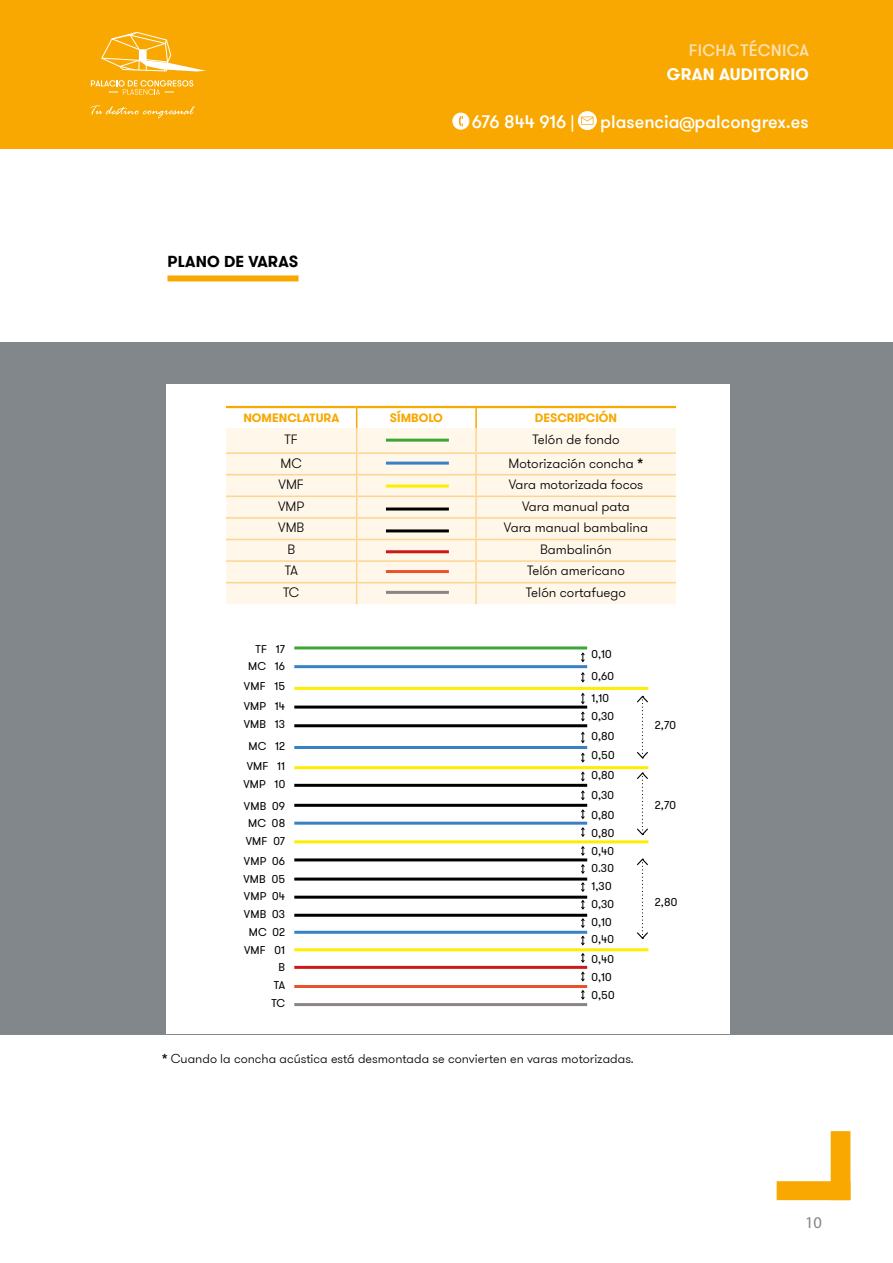
<style>
.page{position:relative;width:893px;height:1263px;background:#fff}
.page>*{position:absolute;margin:0;border:0;box-sizing:border-box;transform-origin:0 0}
.t1{font:500 18px "GT Walsheim Pro";color:#fff}
.t2{font:700 16.5px "GT Walsheim Pro";letter-spacing:.015em;color:#fff}
.t3{font:500 16.5px "GT Walsheim Pro";letter-spacing:.015em;color:#fee1b4}
.t4{font:16.5px "Myriad Pro";color:#81878a}
.t5{font:700 15.75px "GT Walsheim Pro";letter-spacing:.015em;color:#000}
.t6{font:300 13.5px "GT Walsheim Pro";color:#000}
.t7{font:300 12.75px "GT Walsheim Pro";color:#000}
.t8{font:700 12px "GT Walsheim Pro";color:#f8a800}
.t9{font:11.25px/17.7px "GT Walsheim Pro";letter-spacing:.015em;color:#000}
.s1{font-size:15.75px}
.s2{font-weight:700}
</style>
<div class="page">
<div style="left:0;top:0;width:893px;height:149px;background:#f8a800"></div>
<svg style="left:91px;top:105px;width:103px;height:13px"></svg>
<svg style="left:101px;top:32px;width:69px;height:40px"></svg>
<svg style="left:139px;top:49px;width:67px;height:22px"></svg>
<svg style="left:91px;top:80px;width:102px;height:15px"></svg>
<div style="left:831px;top:1131px;width:19px;height:69px;background:#f8a800"></div>
<div style="left:777px;top:1181px;width:73px;height:19px;background:#f8a800"></div>
<svg style="left:578px;top:112px;width:18px;height:18px"></svg>
<div style="left:578px;top:111px;width:19px;height:19px;border:1px solid #fff;border-radius:50%"></div>
<svg style="left:581px;top:117px;width:12px;height:8px"></svg>
<div style="left:453px;top:113px;width:16px;height:16px;background:#fff;border-radius:50%"></div>
<div style="left:452px;top:113px;width:17px;height:17px;border:1px solid #fff;border-radius:50%"></div>
<svg style="left:459px;top:116px;width:4px;height:10px"></svg>
<div style="left:167px;top:275px;width:131px;height:6px;background:#f8a800"></div>
<div style="left:0;top:342px;width:893px;height:692px;background:#81878a"></div>
<div style="left:166px;top:384px;width:564px;height:650px;background:#fff"></div>
<hr style="left:294px;top:646px;width:293px;height:3px;background:#3fa535">
<hr style="left:294px;top:665px;width:293px;height:3px;background:#3a81c3">
<hr style="left:294px;top:705px;width:293px;height:3px;background:#000">
<hr style="left:294px;top:724px;width:293px;height:3px;background:#000">
<hr style="left:294px;top:784px;width:293px;height:3px;background:#000">
<hr style="left:294px;top:858px;width:293px;height:3px;background:#000">
<hr style="left:294px;top:877px;width:293px;height:3px;background:#000">
<hr style="left:294px;top:896px;width:293px;height:3px;background:#000">
<hr style="left:294px;top:914px;width:293px;height:3px;background:#000">
<hr style="left:294px;top:804px;width:293px;height:3px;background:#000">
<hr style="left:294px;top:746px;width:293px;height:3px;background:#3a81c3">
<hr style="left:294px;top:822px;width:293px;height:3px;background:#3a81c3">
<hr style="left:294px;top:931px;width:293px;height:3px;background:#3a81c3">
<hr style="left:294px;top:966px;width:293px;height:3px;background:#cd1719">
<hr style="left:294px;top:985px;width:293px;height:3px;background:#e7542b">
<hr style="left:294px;top:1003px;width:293px;height:3px;background:#8b8482">
<hr style="left:294px;top:948px;width:354px;height:3px;background:#ffed00">
<hr style="left:294px;top:840px;width:354px;height:3px;background:#ffed00">
<hr style="left:294px;top:766px;width:354px;height:3px;background:#ffed00">
<hr style="left:294px;top:687px;width:354px;height:3px;background:#ffed00">
<svg style="left:581px;top:653px;width:4px;height:10px"></svg>
<svg style="left:581px;top:673px;width:4px;height:10px"></svg>
<svg style="left:580px;top:693px;width:5px;height:13px"></svg>
<svg style="left:581px;top:712px;width:4px;height:10px"></svg>
<svg style="left:581px;top:732px;width:4px;height:12px"></svg>
<svg style="left:581px;top:753px;width:4px;height:10px"></svg>
<svg style="left:581px;top:772px;width:4px;height:10px"></svg>
<svg style="left:581px;top:791px;width:4px;height:10px"></svg>
<svg style="left:581px;top:810px;width:4px;height:10px"></svg>
<svg style="left:581px;top:828px;width:4px;height:9px"></svg>
<svg style="left:581px;top:847px;width:4px;height:9px"></svg>
<svg style="left:581px;top:865px;width:4px;height:9px"></svg>
<svg style="left:581px;top:883px;width:4px;height:9px"></svg>
<svg style="left:581px;top:900px;width:4px;height:10px"></svg>
<svg style="left:581px;top:919px;width:4px;height:9px"></svg>
<svg style="left:581px;top:936px;width:4px;height:10px"></svg>
<svg style="left:581px;top:954px;width:4px;height:9px"></svg>
<svg style="left:581px;top:972px;width:4px;height:10px"></svg>
<svg style="left:581px;top:990px;width:4px;height:10px"></svg>
<svg style="left:637px;top:858px;width:11px;height:81px"></svg>
<svg style="left:637px;top:772px;width:11px;height:64px"></svg>
<svg style="left:637px;top:695px;width:11px;height:64px"></svg>
<hr style="left:226px;top:406px;width:131px;height:2px;background:#f8a800">
<hr style="left:357px;top:406px;width:119px;height:2px;background:#f8a800">
<hr style="left:476px;top:406px;width:200px;height:2px;background:#f8a800">
<svg style="left:226px;top:407px;width:450px;height:197px;background:#fef6e8"></svg>
<hr style="left:475px;top:583px;width:2px;height:21px;background:#fdd591">
<hr style="left:226px;top:452px;width:131px;height:2px;background:#fdd591">
<hr style="left:357px;top:452px;width:119px;height:2px;background:#fdd591">
<hr style="left:476px;top:452px;width:200px;height:2px;background:#fdd591">
<hr style="left:226px;top:474px;width:131px;height:1px;background:#fdd591">
<hr style="left:357px;top:474px;width:119px;height:1px;background:#fdd591">
<hr style="left:476px;top:474px;width:200px;height:1px;background:#fdd591">
<hr style="left:226px;top:495px;width:131px;height:2px;background:#fdd591">
<hr style="left:357px;top:495px;width:119px;height:2px;background:#fdd591">
<hr style="left:476px;top:495px;width:200px;height:2px;background:#fdd591">
<hr style="left:226px;top:517px;width:131px;height:2px;background:#fdd591">
<hr style="left:357px;top:517px;width:119px;height:2px;background:#fdd591">
<hr style="left:476px;top:517px;width:200px;height:2px;background:#fdd591">
<hr style="left:226px;top:539px;width:131px;height:1px;background:#fdd591">
<hr style="left:357px;top:539px;width:119px;height:1px;background:#fdd591">
<hr style="left:476px;top:539px;width:200px;height:1px;background:#fdd591">
<hr style="left:226px;top:560px;width:131px;height:2px;background:#fdd591">
<hr style="left:357px;top:560px;width:119px;height:2px;background:#fdd591">
<hr style="left:476px;top:560px;width:200px;height:2px;background:#fdd591">
<hr style="left:226px;top:582px;width:131px;height:1px;background:#fdd591">
<hr style="left:357px;top:582px;width:119px;height:1px;background:#fdd591">
<hr style="left:476px;top:582px;width:200px;height:1px;background:#fdd591">
<hr style="left:386px;top:439px;width:63px;height:3px;background:#3fa535">
<hr style="left:386px;top:462px;width:63px;height:3px;background:#3a81c3">
<hr style="left:386px;top:485px;width:63px;height:3px;background:#ffed00">
<hr style="left:386px;top:507px;width:63px;height:3px;background:#000">
<hr style="left:386px;top:529px;width:63px;height:3px;background:#000">
<hr style="left:386px;top:550px;width:63px;height:3px;background:#cd1719">
<hr style="left:386px;top:570px;width:63px;height:3px;background:#e7542b">
<hr style="left:386px;top:591px;width:63px;height:3px;background:#8b8482">
<h2 class="t3" style="left:689px;top:40px;width:122px">FICHA TÉCNICA</h2>
<h2 class="t2" style="left:667px;top:64px;width:144px">GRAN AUDITORIO</h2>
<h3 class="t5" style="left:168px;top:251px;width:132px">PLANO DE VARAS</h3>
<h1 class="t1" style="left:472px;top:110px;width:104px">676 844 916 <span class="s1">|</span></h1>
<h1 class="t1" style="left:600px;top:110px;width:210px">plasencia@palcongrex.es</h1>
<p class="t8" style="left:243px;top:410px;width:97px">NOMENCLATURA</p>
<p class="t8" style="left:390px;top:410px;width:55px">SÍMBOLO</p>
<p class="t8" style="left:535px;top:410px;width:84px">DESCRIPCIÓN</p>
<p class="t6" style="left:285px;top:431px;width:15px">TF</p>
<p class="t6" style="left:532px;top:431px;width:89px">Telón de fondo</p>
<p class="t6" style="left:281px;top:454px;width:23px">MC</p>
<p class="t6" style="left:509px;top:454px;width:136px">Motorización concha <span class="s2">*</span></p>
<p class="t6" style="left:278px;top:476px;width:27px">VMF</p>
<p class="t6" style="left:509px;top:476px;width:136px">Vara motorizada focos</p>
<p class="t6" style="left:278px;top:497px;width:28px">VMP</p>
<p class="t6" style="left:522px;top:497px;width:109px">Vara manual pata</p>
<p class="t6" style="left:278px;top:519px;width:28px">VMB</p>
<p class="t6" style="left:504px;top:519px;width:146px">Vara manual bambalina</p>
<p class="t6" style="left:287px;top:541px;width:9px">B</p>
<p class="t6" style="left:540px;top:541px;width:73px">Bambalinón</p>
<p class="t6" style="left:285px;top:562px;width:14px">TA</p>
<p class="t6" style="left:527px;top:562px;width:99px">Telón americano</p>
<p class="t6" style="left:283px;top:584px;width:18px">TC</p>
<p class="t6" style="left:526px;top:584px;width:102px">Telón cortafuego</p>
<p class="t9" style="left:248px;top:640px;width:39px;text-align:right">TF 17<br>MC 16</p>
<p class="t9" style="left:244px;top:677px;width:43px;line-height:20px">VMF 15<br>VMP 14</p>
<p class="t9" style="left:244px;top:713px;width:43px;line-height:22px;text-align:center">VMB 13<br>MC 12</p>
<p class="t9" style="left:243px;top:757px;width:43px">VMF 11<br>VMP 10</p>
<p class="t9" style="left:244px;top:797px;width:43px;text-align:justify">VMB 09<br>MC 08<br>VMF 07</p>
<p class="t9" style="left:243px;top:852px;width:43px;text-align:right">VMP 06<br>VMB 05<br>VMP 04<br>VMB 03<br>MC 02<br>VMF 01<br>B<br>TA<br>TC</p>
<p class="t9" style="left:591px;top:643px;width:24px;line-height:22px">0,10<br>0,60<br>1,10</p>
<p class="t9" style="left:591px;top:706px;width:25px;line-height:20px;text-align:justify">0,30<br>0,80<br>0,50<br>0,80<br>0,30<br>0,80</p>
<p class="t9" style="left:591px;top:824px;width:24px">0,80<br>0,40<br>0.30<br>1,30<br>0,30<br>0,10<br>0,40</p>
<p class="t9" style="left:591px;top:951px;width:25px">0,40<br>0,10<br>0,50</p>
<p class="t9" style="left:655px;top:717px;width:23px">2,70</p>
<p class="t9" style="left:655px;top:796px;width:23px">2,70</p>
<p class="t9" style="left:655px;top:893px;width:24px">2,80</p>
<p class="t7" style="left:162px;top:1051px;width:474px"><span class="s2">*</span> Cuando la concha acústica está desmontada se convierten en varas motorizadas.</p>
<h2 class="t4" style="left:805px;top:1212px;width:18px">10</h2>
</div>
